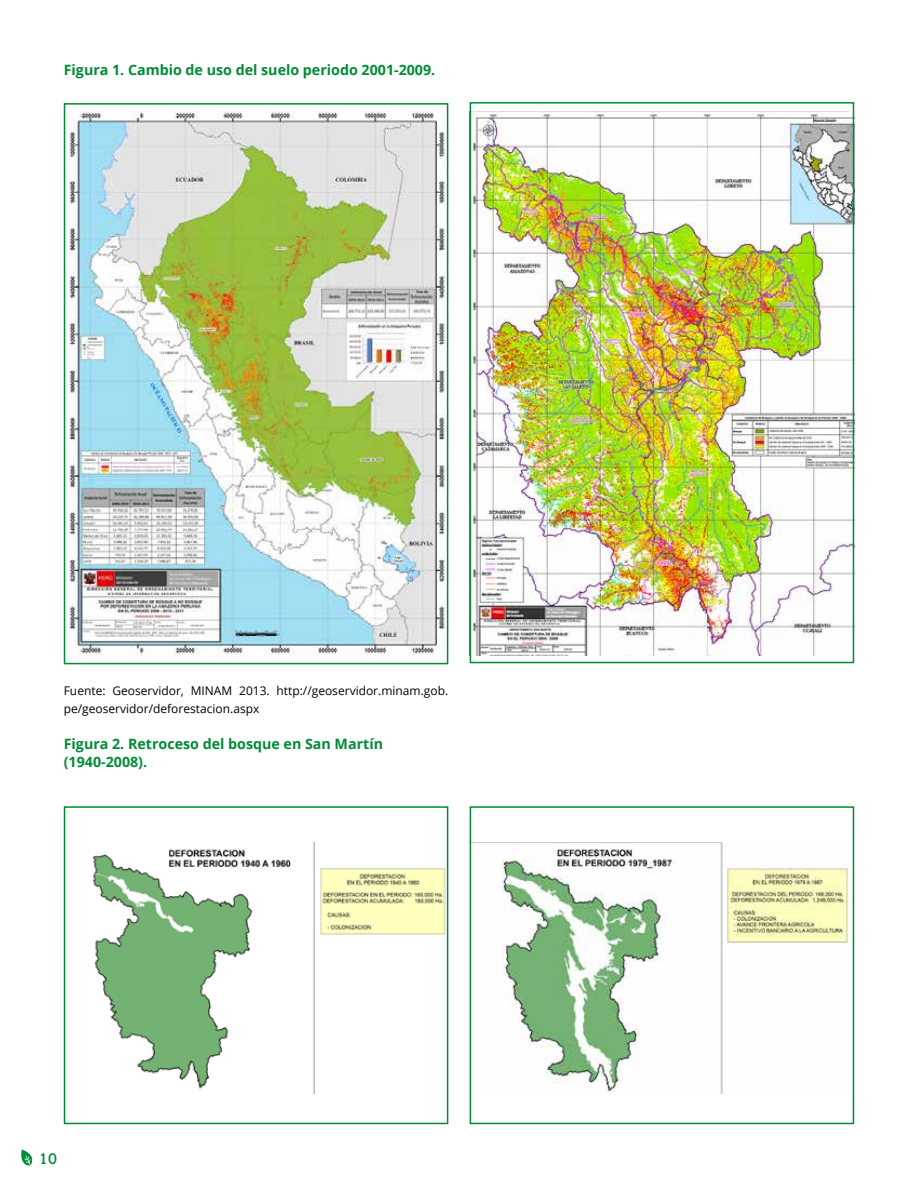
<style>
.page{position:relative;width:918px;height:1188px;background:#fff}
.page>*{position:absolute;margin:0;border:0;box-sizing:border-box;transform-origin:0 0}
.t1{font:15px "Calvert";color:#008b35}
.t2{font:700 14.25px/18px "Open Sans";color:#008b35}
.t3{font:12px/18px "Open Sans";color:#000}
</style>
<div class="page">
<svg style="left:21px;top:1150px;width:12px;height:16px"></svg>
<img style="left:69px;top:110px;width:376px;height:546px">
<img style="left:473px;top:112px;width:378px;height:544px">
<img style="left:92px;top:843px;width:353px;height:251px">
<img style="left:501px;top:843px;width:348px;height:251px">
<div style="left:470px;top:806px;width:384px;height:318px;border:2px solid #008b35"></div>
<div style="left:470px;top:102px;width:384px;height:561px;border:2px solid #008b35"></div>
<div style="left:64px;top:103px;width:384px;height:561px;border:2px solid #008b35"></div>
<div style="left:64px;top:806px;width:384px;height:318px;border:2px solid #008b35"></div>
<p class="t2" style="left:64px;top:61px;width:373px">Figura 1. Cambio de uso del suelo periodo 2001-2009.</p>
<p class="t3" style="left:64px;top:681px;width:386px">Fuente: Geoservidor, MINAM 2013. http://geoservidor.minam.gob. pe/geoservidor/deforestacion.aspx</p>
<p class="t2" style="left:64px;top:734px;width:321px">Figura 2. Retroceso del bosque en San Martín (1940-2008).</p>
<p class="t1" style="left:39px;top:1150px;width:19px">10</p>
</div>
